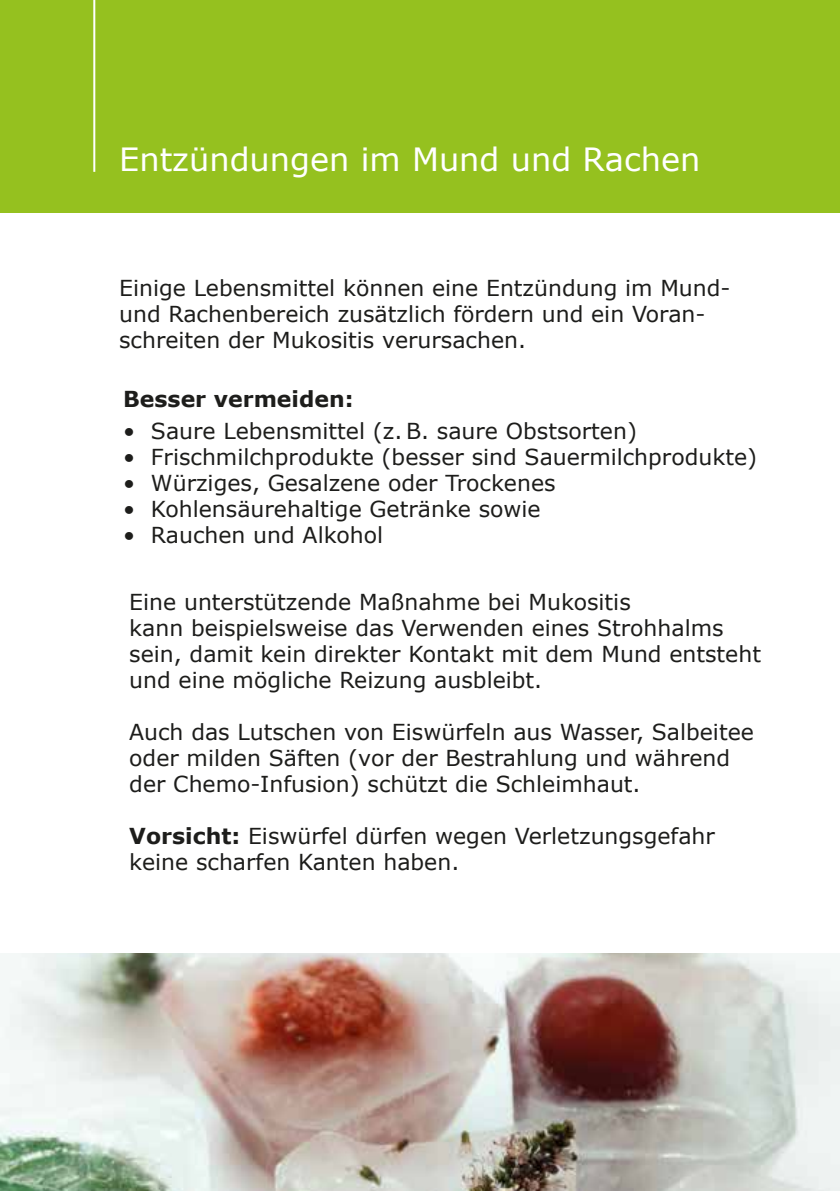
<style>
.page{position:relative;width:840px;height:1191px;background:#fff}
.page>*{position:absolute;margin:0;border:0;box-sizing:border-box;transform-origin:0 0}
.t1{font:32px "Verdana";color:#fff}
.t2{font:22px/26px "Verdana";color:#1d1d1b}
.t3{font:700 22px "Verdana";color:#1d1d1b}
.s1{font-weight:700}
</style>
<div class="page">
<div style="left:0;top:0;width:839px;height:212px;background:#95c11f"></div>
<hr style="left:93px;top:0;width:2px;height:172px;background:#fff">
<img style="left:0;top:954px;width:839px;height:237px">
<h1 class="t1" style="left:119px;top:137px;width:309px">A ämie / HB-Abfall</h1>
<h1 class="t1" style="left:119px;top:137px;width:582px">Entzündungen im Mund und Rachen</h1>
<p class="t2" style="left:119px;top:274px;width:612px">Einige Lebensmittel können eine Entzündung im Mund&shy;und Rachenbereich zusätzlich fördern und ein Voran&shy;schreiten der Mukositis verursachen.</p>
<p class="t3" style="left:123px;top:383px;width:232px">Besser vermeiden:</p>
<p class="t2" style="left:123px;top:417px;width:515px">• Saure Lebensmittel (z. B. saure Obstsorten)</p>
<p class="t2" style="left:123px;top:443px;width:635px">• Frischmilchprodukte (besser sind Sauermilchprodukte)</p>
<p class="t2" style="left:123px;top:469px;width:433px">• Würziges, Gesalzene oder Trockenes</p>
<p class="t2" style="left:123px;top:495px;width:419px">• Kohlensäurehaltige Getränke sowie</p>
<p class="t2" style="left:123px;top:521px;width:261px">• Rauchen und Alkohol</p>
<p class="t2" style="left:129px;top:588px;width:633px">Eine unterstützende Maßnahme bei Mukositis<br>kann beispielsweise das Verwenden eines Strohhalms sein, damit kein direkter Kontakt mit dem Mund entsteht und eine mögliche Reizung ausbleibt.</p>
<p class="t2" style="left:129px;top:718px;width:625px">Auch das Lutschen von Eiswürfeln aus Wasser, Salbeitee oder milden Säften (vor der Bestrahlung und während der Chemo-Infusion) schützt die Schleimhaut.</p>
<p class="t2" style="left:129px;top:822px;width:587px"><span class="s1">Vorsicht:</span> Eiswürfel dürfen wegen Verletzungsgefahr keine scharfen Kanten haben.</p>
</div>
